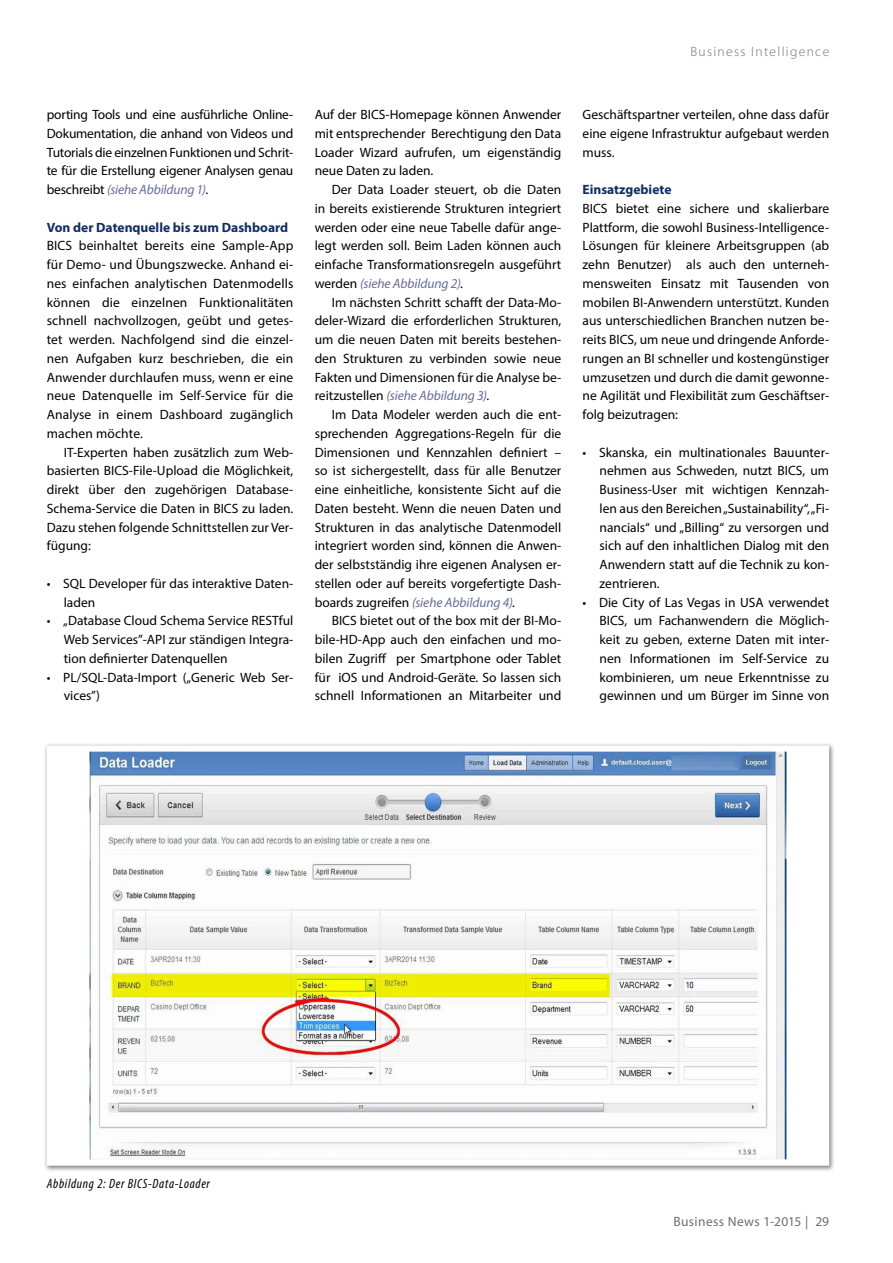
<style>
.page{position:relative;width:893px;height:1263px;background:#fff}
.page>*{position:absolute;margin:0;border:0;box-sizing:border-box;transform-origin:0 0}
.t1{font:13.5px/18.8px "Myriad Pro";color:#000;text-align:justify}
.t2{font:700 13.5px "Myriad Pro";color:#112d63}
.t3{font:italic condensed 13.5px "Myriad Pro";letter-spacing:.05em;color:#000}
.t4{font:13.5px "Myriad Pro";letter-spacing:.025em;color:#706f6f}
.t5{font:300 13.5px "Myriad Pro";letter-spacing:.1em;color:#706f6f}
.s1{font-style:italic;color:#656c98}
</style>
<div class="page">
<svg style="left:45px;top:744px;width:787px;height:425px"></svg>
<p class="t1" style="left:47px;top:105px;width:248px">porting Tools und eine ausführliche Online-Dokumentation, die anhand von Videos und Tutorials die einzelnen Funktionen und Schrit&shy;te für die Erstellung eigener Analysen genau beschreibt <span class="s1">(siehe Abbildung 1)</span>.</p>
<p class="t2" style="left:47px;top:218px;width:243px">Von der Datenquelle bis zum Dashboard</p>
<p class="t1" style="left:47px;top:236px;width:248px">BICS beinhaltet bereits eine Sample-App für Demo- und Übungszwecke. Anhand ei&shy;nes einfachen analytischen Datenmodells können die einzelnen Funktionalitäten schnell nachvollzogen, geübt und getes&shy;tet werden. Nachfolgend sind die einzel&shy;nen Aufgaben kurz beschrieben, die ein Anwender durchlaufen muss, wenn er eine neue Datenquelle im Self-Service für die Analyse in einem Dashboard zugänglich machen möchte.</p>
<p class="t1" style="left:47px;top:442px;width:248px;text-indent:17px">IT-Experten haben zusätzlich zum Web&shy;basierten BICS-File-Upload die Möglichkeit, direkt über den zugehörigen Database-Schema-Service die Daten in BICS zu laden.<br>Dazu stehen folgende Schnittstellen zur Ver&shy;fügung:</p>
<p class="t1" style="left:64px;top:574px;width:231px;text-indent:-17px">• SQL Developer für das interaktive Daten&shy;laden</p>
<p class="t1" style="left:64px;top:611px;width:231px;text-indent:-17px">• „Database Cloud Schema Service RESTful Web Services”-API zur ständigen Integra&shy;tion definierter Datenquellen</p>
<p class="t1" style="left:64px;top:667px;width:231px;text-indent:-17px">• PL/SQL-Data-Import („Generic Web Ser&shy;vices”)</p>
<p class="t1" style="left:315px;top:105px;width:248px">Auf der BICS-Homepage können Anwender mit entsprechender Berechtigung den Data Loader Wizard aufrufen, um eigenständig neue Daten zu laden.</p>
<p class="t1" style="left:315px;top:180px;width:248px;text-indent:17px">Der Data Loader steuert, ob die Daten in bereits existierende Strukturen integriert werden oder eine neue Tabelle dafür ange&shy;legt werden soll. Beim Laden können auch einfache Transformationsregeln ausgeführt werden <span class="s1">(siehe Abbildung 2)</span>.</p>
<p class="t1" style="left:315px;top:292px;width:248px;text-indent:17px">Im nächsten Schritt schafft der Data-Mo&shy;deler-Wizard die erforderlichen Strukturen, um die neuen Daten mit bereits bestehen&shy;den Strukturen zu verbinden sowie neue Fakten und Dimensionen für die Analyse be&shy;reitzustellen <span class="s1">(siehe Abbildung 3)</span>.</p>
<p class="t1" style="left:315px;top:405px;width:248px;text-indent:17px">Im Data Modeler werden auch die ent&shy;sprechenden Aggregations-Regeln für die Dimensionen und Kennzahlen definiert – so ist sichergestellt, dass für alle Benutzer eine einheitliche, konsistente Sicht auf die Daten besteht. Wenn die neuen Daten und Strukturen in das analytische Datenmodell integriert worden sind, können die Anwen&shy;der selbstständig ihre eigenen Analysen er&shy;stellen oder auf bereits vorgefertigte Dash&shy;boards zugreifen <span class="s1">(siehe Abbildung 4)</span>.</p>
<p class="t1" style="left:315px;top:611px;width:248px;text-indent:17px">BICS bietet out of the box mit der BI-Mo&shy;bile-HD-App auch den einfachen und mo&shy;bilen Zugriff per Smartphone oder Tablet für iOS und Android-Geräte. So lassen sich schnell Informationen an Mitarbeiter und</p>
<p class="t5" style="left:690px;top:44px;width:140px">Business Intelligence</p>
<p class="t1" style="left:583px;top:105px;width:248px">Geschäftspartner verteilen, ohne dass dafür eine eigene Infrastruktur aufgebaut werden muss.</p>
<p class="t2" style="left:583px;top:181px;width:90px">Einsatzgebiete</p>
<p class="t1" style="left:583px;top:199px;width:248px">BICS bietet eine sichere und skalierbare Plattform, die sowohl Business-Intelligence-Lösungen für kleinere Arbeitsgruppen (ab zehn Benutzer) als auch den unterneh&shy;mensweiten Einsatz mit Tausenden von mobilen BI-Anwendern unterstützt. Kunden aus unterschiedlichen Branchen nutzen be&shy;reits BICS, um neue und dringende Anforde&shy;rungen an BI schneller und kostengünstiger umzusetzen und durch die damit gewonne&shy;ne Agilität und Flexibilität zum Geschäftser&shy;folg beizutragen:</p>
<p class="t1" style="left:600px;top:442px;width:231px;text-indent:-17px">• Skanska, ein multinationales Bauunter&shy;nehmen aus Schweden, nutzt BICS, um Business-User mit wichtigen Kennzah&shy;len aus den Bereichen „Sustainability“, „Fi&shy;nancials“ und „Billing“ zu versorgen und sich auf den inhaltlichen Dialog mit den Anwendern statt auf die Technik zu kon&shy;zentrieren.</p>
<p class="t1" style="left:600px;top:592px;width:231px;text-indent:-17px">• Die City of Las Vegas in USA verwendet BICS, um Fachanwendern die Möglich&shy;keit zu geben, externe Daten mit inter&shy;nen Informationen im Self-Service zu kombinieren, um neue Erkenntnisse zu gewinnen und um Bürger im Sinne von</p>
<p class="t3" style="left:47px;top:1175px;width:165px">Abbildung 2: Der BICS-Data-Loader</p>
<p class="t4" style="left:673px;top:1213px;width:157px">Business News 1-2015 | 29</p>
</div>
